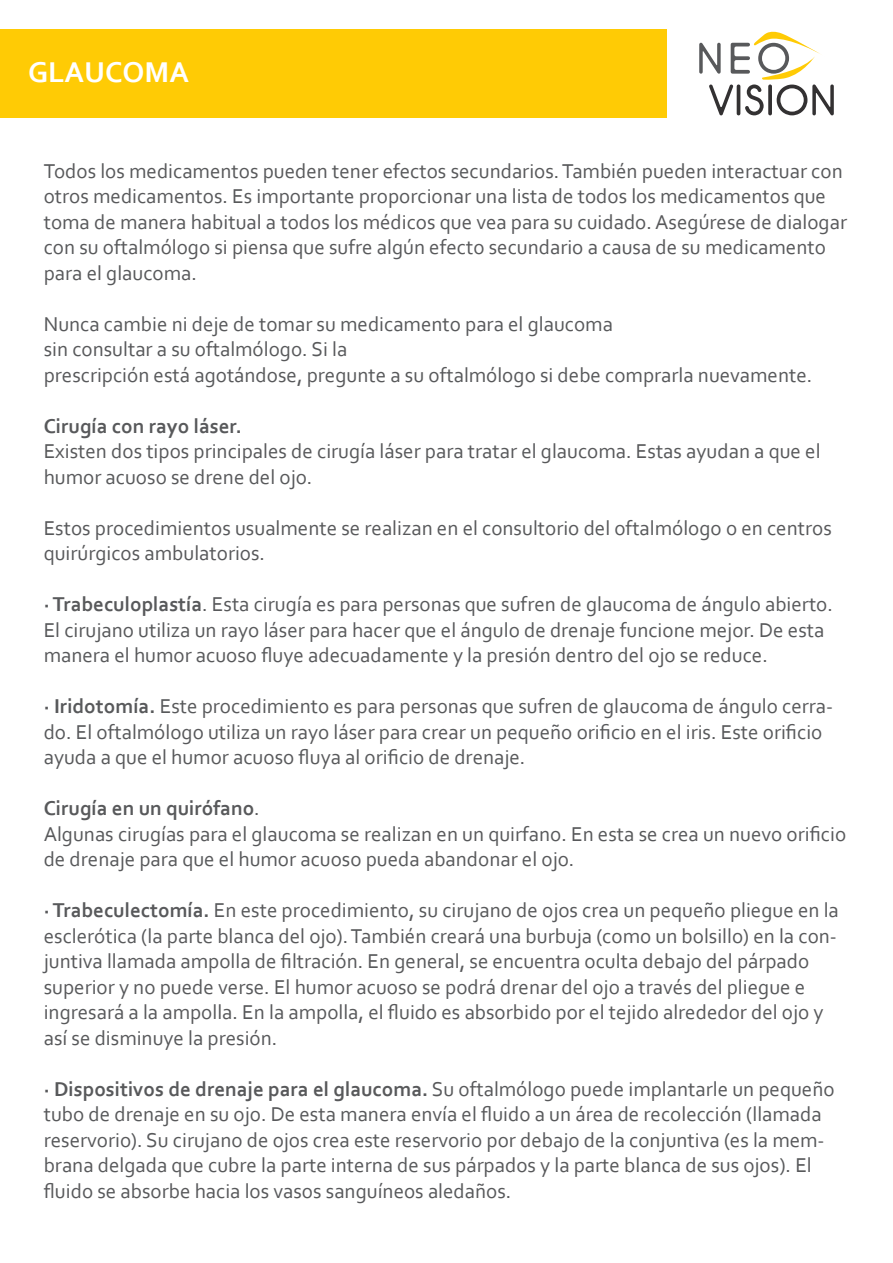
<style>
.page{position:relative;width:893px;height:1263px;background:#fff}
.page>*{position:absolute;margin:0;border:0;box-sizing:border-box;transform-origin:0 0}
.t1{font:700 30px "Corbel";color:#fff}
.t2{font:21px/25.5px "Corbel";color:#58595b}
.t3{font:700 21px "Corbel";color:#58595b}
.s1{font-weight:700}
</style>
<div class="page">
<div style="left:0;top:29px;width:667px;height:89px;background:#ffcb05"></div>
<svg style="left:699px;top:31px;width:135px;height:84px"></svg>
<h1 class="t1" style="left:28px;top:54px;width:163px">GLAUCOMA</h1>
<p class="t2" style="left:44px;top:158px;width:805px">Todos los medicamentos pueden tener efectos secundarios. También pueden interactuar con otros medicamentos. Es importante proporcionar una lista de todos los medicamentos que toma de manera habitual a todos los médicos que vea para su cuidado. Asegúrese de dialogar con su oftalmólogo si piensa que sufre algún efecto secundario a causa de su medicamento para el glaucoma.</p>
<p class="t2" style="left:44px;top:311px;width:770px">Nunca cambie ni deje de tomar su medicamento para el glaucoma<br>sin consultar a su oftalmólogo. Si la<br>prescripción está agotándose, pregunte a su oftalmólogo si debe comprarla nuevamente.</p>
<p class="t3" style="left:44px;top:413px;width:200px">Cirugía con rayo láser.</p>
<p class="t2" style="left:44px;top:438px;width:778px">Existen dos tipos principales de cirugía láser para tratar el glaucoma. Estas ayudan a que el humor acuoso se drene del ojo.</p>
<p class="t2" style="left:44px;top:515px;width:790px">Estos procedimientos usualmente se realizan en el consultorio del oftalmólogo o en centros quirúrgicos ambulatorios.</p>
<p class="t2" style="left:44px;top:591px;width:791px"><span class="s1">· Trabeculoplastía</span>. Esta cirugía es para personas que sufren de glaucoma de ángulo abierto.<br>El cirujano utiliza un rayo láser para hacer que el ángulo de drenaje funcione mejor. De esta manera el humor acuoso fluye adecuadamente y la presión dentro del ojo se reduce.</p>
<p class="t2" style="left:44px;top:693px;width:791px"><span class="s1">· Iridotomía.</span> Este procedimiento es para personas que sufren de glaucoma de ángulo cerra&shy;do. El oftalmólogo utiliza un rayo láser para crear un pequeño orificio en el iris. Este orificio ayuda a que el humor acuoso fluya al orificio de drenaje.</p>
<p class="t2" style="left:44px;top:795px;width:804px"><span class="s1">Cirugía en un quirófano</span>.<br>Algunas cirugías para el glaucoma se realizan en un quirfano. En esta se crea un nuevo orificio de drenaje para que el humor acuoso pueda abandonar el ojo.</p>
<p class="t2" style="left:44px;top:897px;width:797px"><span class="s1">· Trabeculectomía.</span> En este procedimiento, su cirujano de ojos crea un pequeño pliegue en la esclerótica (la parte blanca del ojo). También creará una burbuja (como un bolsillo) en la con&shy;juntiva llamada ampolla de filtración. En general, se encuentra oculta debajo del párpado superior y no puede verse. El humor acuoso se podrá drenar del ojo a través del pliegue e ingresará a la ampolla. En la ampolla, el fluido es absorbido por el tejido alrededor del ojo y así se disminuye la presión.</p>
<p class="t2" style="left:44px;top:1076px;width:792px"><span class="s1">· Dispositivos de drenaje para el glaucoma.</span> Su oftalmólogo puede implantarle un pequeño tubo de drenaje en su ojo. De esta manera envía el fluido a un área de recolección (llamada reservorio). Su cirujano de ojos crea este reservorio por debajo de la conjuntiva (es la mem&shy;brana delgada que cubre la parte interna de sus párpados y la parte blanca de sus ojos). El fluido se absorbe hacia los vasos sanguíneos aledaños.</p>
</div>
